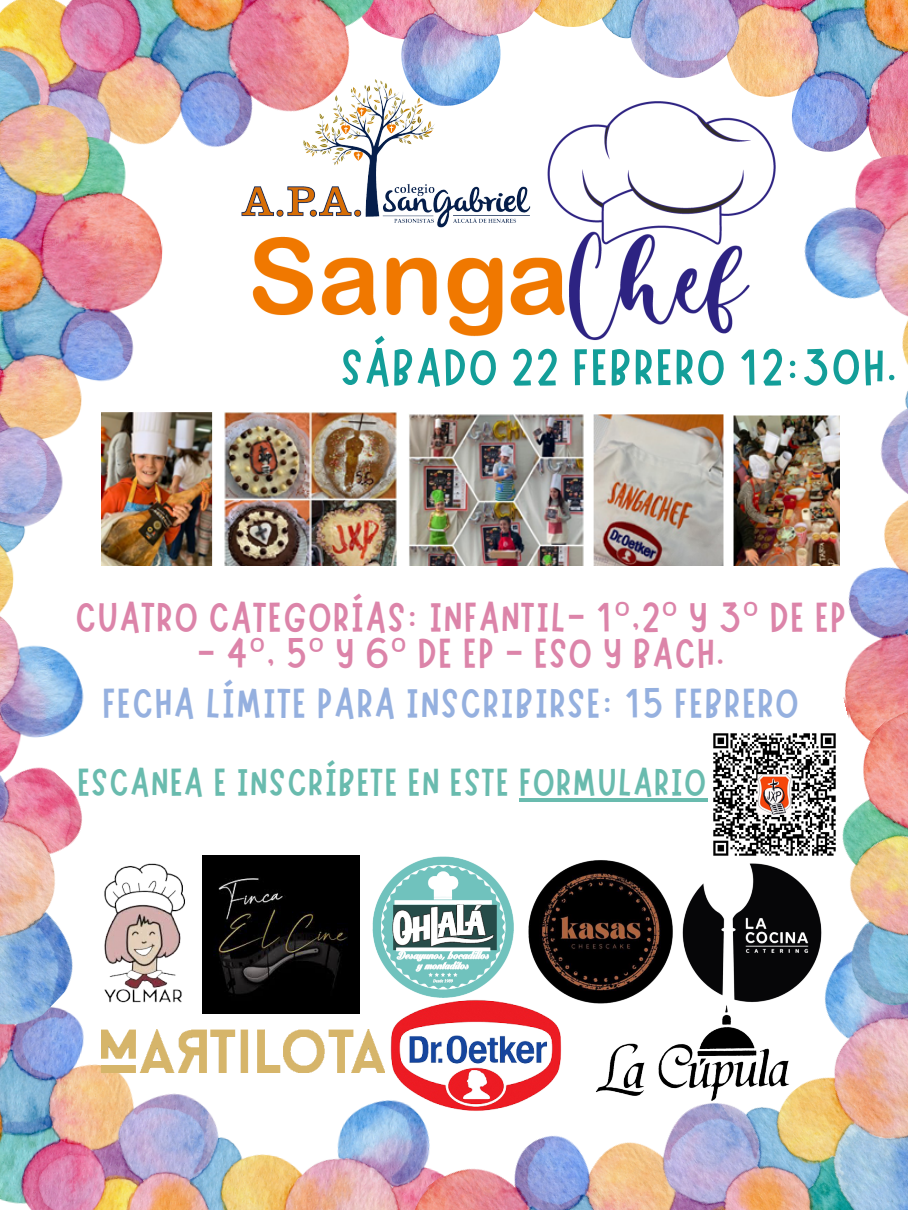
<style>
.page{position:relative;width:908px;height:1210px;background:#fff}
.page>*{position:absolute;margin:0;border:0;box-sizing:border-box;transform-origin:0 0}
.t1{font:51.52px "Marykate";letter-spacing:.04em;color:#139e99}
.t2{font:41.86px "Marykate";letter-spacing:.04em;color:#dc84a9}
.t3{font:41.86px "Marykate";letter-spacing:.04em;color:#95b0df}
.t4{font:39.06px "Marykate";letter-spacing:.04em;color:#69bbae}
.s1{font-family:"Noto Sans"}
</style>
<div class="page">
<img style="left:480px;top:181px;width:238px;height:160px">
<img style="left:480px;top:0;width:427px;height:181px">
<img style="left:0;top:0;width:480px;height:337px">
<img style="left:170px;top:1013px;width:98px;height:197px">
<img style="left:268px;top:855px;width:639px;height:355px">
<img style="left:0;top:45px;width:167px;height:616px">
<img style="left:718px;top:121px;width:189px;height:227px">
<img style="left:792px;top:348px;width:115px;height:745px">
<img style="left:0;top:661px;width:170px;height:549px">
<img style="left:385px;top:1003px;width:182px;height:110px">
<img style="left:101px;top:1029px;width:284px;height:43px">
<img style="left:593px;top:1007px;width:199px;height:94px">
<img style="left:71px;top:859px;width:114px;height:154px">
<img style="left:202px;top:855px;width:157px;height:158px">
<img style="left:528px;top:859px;width:145px;height:148px">
<img style="left:365px;top:855px;width:166px;height:148px">
<img style="left:713px;top:730px;width:126px;height:129px">
<img style="left:101px;top:411px;width:737px;height:155px">
<img style="left:219px;top:62px;width:331px;height:172px">
<img style="left:673px;top:854px;width:155px;height:153px">
<hr style="left:519px;top:798px;width:188px;height:3px;background:#69bbae">
<p class="t1" style="left:341px;top:334px;width:556px">SÁBADO 22 FEBRERO 12:30H.</p>
<p class="t2" style="left:75px;top:590px;width:771px">CUATRO CATEGORÍAS: INFANTIL- 1<span class="s1">º</span>,2<span class="s1">º</span> Y 3<span class="s1">º</span> DE EP</p>
<p class="t2" style="left:197px;top:626px;width:528px">- 4<span class="s1">º</span>, 5<span class="s1">º</span> Y 6<span class="s1">º</span> DE EP - ESO Y BACH.</p>
<p class="t3" style="left:102px;top:676px;width:697px">FECHA LÍMITE PARA INSCRIBIRSE: 15 FEBRERO</p>
<p class="t4" style="left:77px;top:756px;width:630px">ESCANEA E INSCRÍBETE EN ESTE FORMULARIO</p>
</div>
